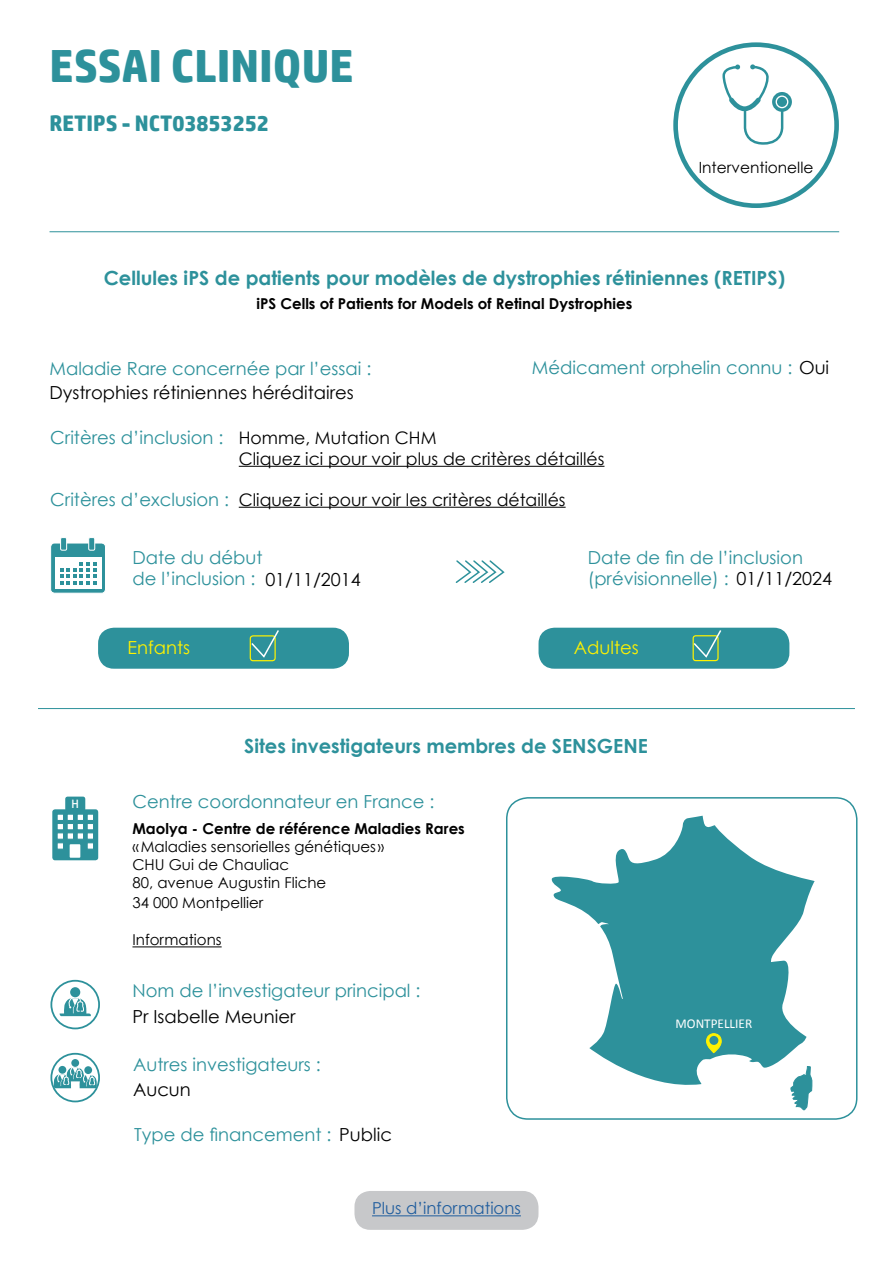
<style>
.page{position:relative;width:893px;height:1263px;background:#fff}
.page>*{position:absolute;margin:0;border:0;box-sizing:border-box;transform-origin:0 0}
.t1{font:700 46.5px "HP Simplified";color:#2d919b}
.t2{font:700 22.5px "HP Simplified";color:#2d919b}
.t3{font:700 19.5px "Century Gothic";color:#2d919b}
.t4{font:18px/21.6px "Century Gothic";color:#2d919b}
.t5{font:18px "Century Gothic";color:#000}
.t6{font:18px "Century Gothic";color:#fff200}
.t7{font:17.25px/20.7px "Century Gothic";color:#000}
.t8{font:16.5px "Century Gothic";color:#215e9e}
.t9{font:15.45px "Century Gothic";color:#000}
.t10{font:15px/18px "Century Gothic";color:#000}
.t11{font:700 15px "Century Gothic";color:#000}
.t12{font:13.5px "Calibri";color:#fff}
.t13{font:12.15px "HP Simplified";color:#fff}
.s1{color:#000}
</style>
<div class="page">
<hr style="left:50px;top:231px;width:789px;height:1px;background:#2d919b">
<svg style="left:455px;top:560px;width:50px;height:23px"></svg>
<div style="left:98px;top:628px;width:251px;height:41px;background:#2d919b;border-radius:16px"></div>
<div style="left:354px;top:1191px;width:184px;height:39px;background:#c7c8ca;border-radius:16px"></div>
<div style="left:538px;top:628px;width:251px;height:41px;background:#2d919b;border-radius:16px"></div>
<hr style="left:372px;top:1215px;width:149px;height:1px;background:#215e9e">
<div style="left:250px;top:635px;width:26px;height:26px;border:1px solid #fff200;border-radius:3px"></div>
<div style="left:693px;top:635px;width:26px;height:26px;border:1px solid #fff200;border-radius:3px"></div>
<svg style="left:692px;top:630px;width:30px;height:29px"></svg>
<svg style="left:250px;top:630px;width:29px;height:29px"></svg>
<hr style="left:132px;top:946px;width:90px;height:1px;background:#000">
<hr style="left:239px;top:466px;width:365px;height:1px;background:#000">
<hr style="left:239px;top:507px;width:327px;height:1px;background:#000">
<hr style="left:38px;top:708px;width:817px;height:1px;background:#2d919b">
<div style="left:52px;top:809px;width:46px;height:51px;background:#2d919b;border-radius:3px"></div>
<div style="left:57px;top:814px;width:7px;height:7px;border:1px solid #2d919b"></div>
<div style="left:57px;top:823px;width:6px;height:7px;background:#fff"></div>
<div style="left:57px;top:823px;width:7px;height:7px;border:1px solid #2d919b"></div>
<div style="left:57px;top:833px;width:7px;height:6px;border:1px solid #2d919b"></div>
<svg style="left:57px;top:833px;width:6px;height:14px"></svg>
<div style="left:57px;top:843px;width:7px;height:6px;border:1px solid #2d919b"></div>
<div style="left:67px;top:814px;width:7px;height:6px;background:#fff"></div>
<div style="left:67px;top:814px;width:7px;height:7px;border:1px solid #2d919b"></div>
<div style="left:67px;top:823px;width:7px;height:7px;background:#fff"></div>
<div style="left:67px;top:823px;width:7px;height:7px;border:1px solid #2d919b"></div>
<div style="left:67px;top:833px;width:7px;height:6px;background:#fff"></div>
<div style="left:67px;top:833px;width:7px;height:6px;border:1px solid #2d919b"></div>
<div style="left:77px;top:814px;width:7px;height:6px;background:#fff"></div>
<div style="left:77px;top:814px;width:7px;height:7px;border:1px solid #2d919b"></div>
<div style="left:77px;top:823px;width:7px;height:7px;background:#fff"></div>
<div style="left:77px;top:823px;width:7px;height:7px;border:1px solid #2d919b"></div>
<div style="left:77px;top:833px;width:7px;height:6px;background:#fff"></div>
<div style="left:77px;top:833px;width:7px;height:6px;border:1px solid #2d919b"></div>
<div style="left:87px;top:814px;width:7px;height:6px;background:#fff"></div>
<div style="left:87px;top:814px;width:7px;height:7px;border:1px solid #2d919b"></div>
<div style="left:87px;top:823px;width:7px;height:7px;background:#fff"></div>
<div style="left:87px;top:823px;width:7px;height:7px;border:1px solid #2d919b"></div>
<div style="left:87px;top:833px;width:7px;height:6px;background:#fff"></div>
<div style="left:87px;top:833px;width:7px;height:6px;border:1px solid #2d919b"></div>
<div style="left:87px;top:843px;width:7px;height:6px;background:#fff"></div>
<div style="left:87px;top:843px;width:7px;height:6px;border:1px solid #2d919b"></div>
<div style="left:70px;top:844px;width:10px;height:14px;background:#fff"></div>
<div style="left:66px;top:797px;width:19px;height:14px;background:#2d919b;border-radius:2px"></div>
<div style="left:65px;top:797px;width:20px;height:14px;border:2px solid #2d919b;border-radius:2px"></div>
<svg style="left:60px;top:993px;width:31px;height:23px"></svg>
<div style="left:70px;top:987px;width:10px;height:10px;background:#2d919b;border-radius:50%"></div>
<div style="left:50px;top:980px;width:50px;height:49px;border:2px solid #2d919b;border-radius:50%"></div>
<div style="left:71px;top:1059px;width:8px;height:8px;background:#2d919b;border-radius:50%"></div>
<svg style="left:54px;top:1063px;width:43px;height:25px"></svg>
<div style="left:84px;top:1066px;width:8px;height:8px;background:#2d919b;border-radius:50%"></div>
<div style="left:50px;top:1053px;width:50px;height:49px;border:2px solid #2d919b;border-radius:50%"></div>
<div style="left:506px;top:797px;width:351px;height:323px;border:2px solid #2d919b;border-radius:21px"></div>
<svg style="left:551px;top:816px;width:264px;height:269px;fill:#2d919b"></svg>
<svg style="left:790px;top:1066px;width:23px;height:44px"></svg>
<svg style="left:706px;top:1033px;width:15px;height:20px"></svg>
<div style="left:706px;top:1033px;width:15px;height:20px;border:1px solid #fff200;border-radius:7px"></div>
<div style="left:709px;top:1036px;width:9px;height:9px;background:#2d919b;border-radius:50%"></div>
<div style="left:51px;top:543px;width:54px;height:50px;background:#2d919b;border-radius:4px"></div>
<div style="left:50px;top:543px;width:56px;height:50px;border:1px solid #fff;border-radius:4px"></div>
<div style="left:89px;top:538px;width:6px;height:12px;background:#2d919b"></div>
<div style="left:88px;top:537px;width:7px;height:14px;border:1px solid #fff"></div>
<div style="left:61px;top:538px;width:6px;height:12px;background:#2d919b"></div>
<div style="left:60px;top:537px;width:7px;height:14px;border:1px solid #fff"></div>
<div style="left:55px;top:557px;width:46px;height:32px;background:#fff"></div>
<svg style="left:60px;top:562px;width:37px;height:22px"></svg>
<div style="left:673px;top:42px;width:166px;height:166px;border:5px solid #2d919b;border-radius:50%"></div>
<svg style="left:772px;top:92px;width:20px;height:20px"></svg>
<div style="left:776px;top:95px;width:12px;height:13px;border:1px solid #fff;border-radius:50%"></div>
<svg style="left:722px;top:64px;width:63px;height:81px"></svg>
<h1 class="t1" style="left:50px;top:39px;width:306px">ESSAI CLINIQUE</h1>
<p class="t2" style="left:50px;top:110px;width:221px">RETIPS - NCT03853252</p>
<p class="t9" style="left:699px;top:158px;width:116px">Interventionelle</p>
<p class="t3" style="left:104px;top:266px;width:683px">Cellules iPS de patients pour modèles de dystrophies rétiniennes (RETIPS)</p>
<p class="t11" style="left:256px;top:294px;width:377px">iPS Cells of Patients for Models of Retinal Dystrophies</p>
<p class="t4" style="left:50px;top:357px;width:323px">Maladie Rare concernée par l’essai :</p>
<p class="t5" style="left:50px;top:381px;width:306px">Dystrophies rétiniennes héréditaires</p>
<p class="t4" style="left:532px;top:357px;width:299px">Médicament orphelin connu : <span class="s1">Oui</span></p>
<p class="t4" style="left:50px;top:427px;width:175px">Critères d’inclusion :</p>
<p class="t4" style="left:50px;top:488px;width:180px">Critères d’exclusion :</p>
<p class="t7" style="left:239px;top:427px;width:367px">Homme, Mutation CHM<br>Cliquez ici pour voir plus de critères détaillés</p>
<p class="t7" style="left:239px;top:489px;width:328px">Cliquez ici pour voir les critères détaillés</p>
<p class="t4" style="left:132px;top:546px;width:132px">Date du début de l’inclusion :</p>
<p class="t4" style="left:588px;top:546px;width:217px">Date de fin de l’inclusion</p>
<p class="t5" style="left:265px;top:568px;width:97px">01/11/2014</p>
<p class="t4" style="left:588px;top:568px;width:246px">(prévisionnelle) : <span class="s1">01/11/2024</span></p>
<p class="t13" style="left:71px;top:795px;width:9px">H</p>
<p class="t6" style="left:127px;top:637px;width:64px">Enfants</p>
<p class="t6" style="left:574px;top:637px;width:66px">Adultes</p>
<p class="t3" style="left:244px;top:734px;width:405px">Sites investigateurs membres de SENSGENE</p>
<p class="t4" style="left:132px;top:791px;width:303px">Centre coordonnateur en France :</p>
<p class="t11" style="left:132px;top:819px;width:334px">Maolya - Centre de référence Maladies Rares</p>
<p class="t10" style="left:132px;top:837px;width:253px">«Maladies sensorielles génétiques »<br>CHU Gui de Chauliac<br>80, avenue Augustin Fliche</p>
<p class="t10" style="left:132px;top:893px;width:132px">34 000 Montpellier</p>
<p class="t10" style="left:132px;top:931px;width:91px">Informations</p>
<p class="t4" style="left:132px;top:979px;width:290px">Nom de l’investigateur principal :</p>
<p class="t5" style="left:132px;top:1005px;width:165px">Pr Isabelle Meunier</p>
<p class="t4" style="left:133px;top:1053px;width:189px">Autres investigateurs :</p>
<p class="t5" style="left:133px;top:1078px;width:59px">Aucun</p>
<p class="t4" style="left:134px;top:1123px;width:259px">Type de financement : <span class="s1">Public</span></p>
<p class="t8" style="left:372px;top:1198px;width:150px">Plus d’informations</p>
<p class="t12" style="left:675px;top:1015px;width:78px">MONTPELLIER</p>
</div>
